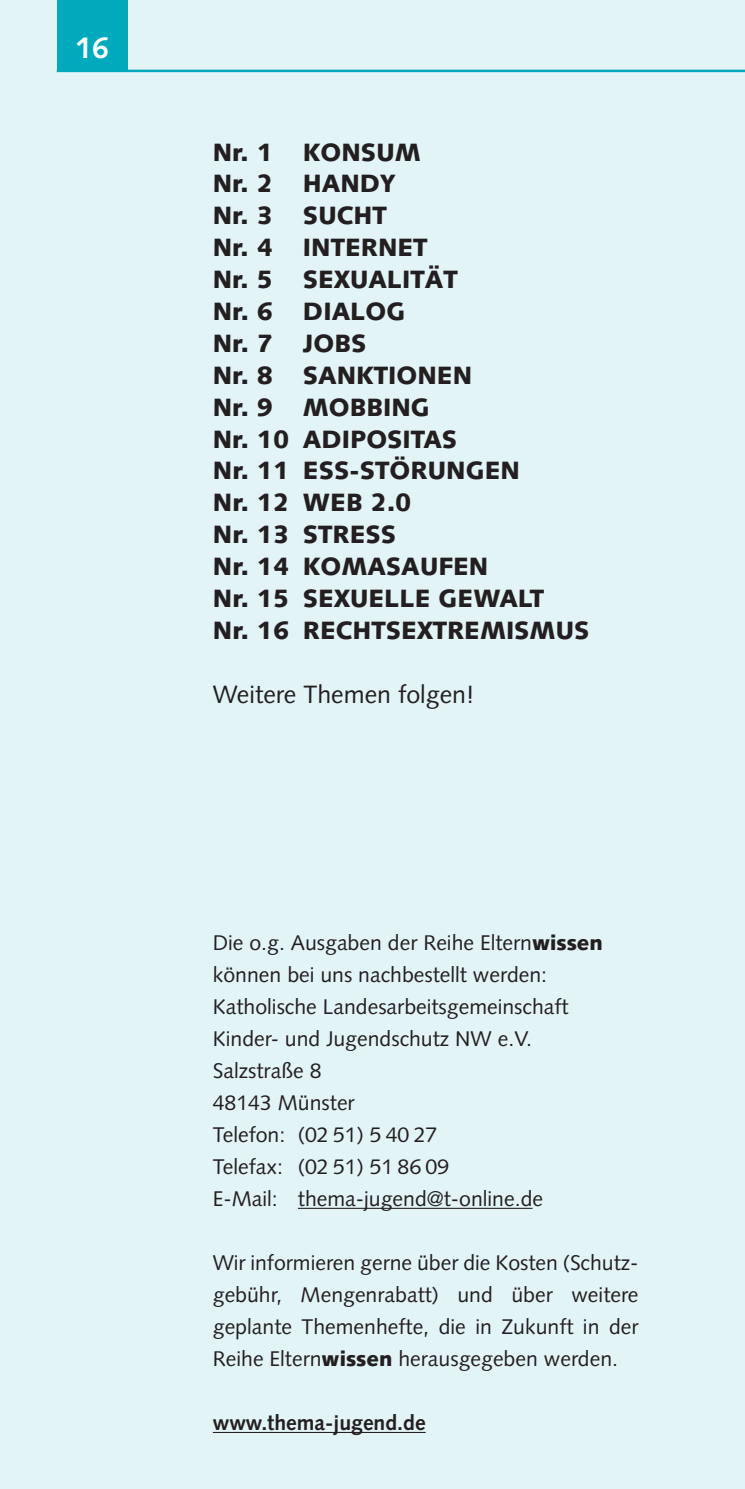
<style>
.page{position:relative;width:745px;height:1489px;background:#fff}
.page>*{position:absolute;margin:0;border:0;box-sizing:border-box;transform-origin:0 0}
.t1{font:700 30px "Syntax";color:#fff}
.t2{font:900 25px/32px "Syntax";color:#231f20}
.t3{font:25px "Syntax";color:#231f20}
.t4{font:21.25px/32px "Syntax";color:#231f20}
.t5{font:700 21.25px "Syntax";color:#231f20}
.s1{font-weight:900}
</style>
<div class="page">
<div style="left:0;top:0;width:744px;height:1488px;background:#e3f4f6"></div>
<hr style="left:298px;top:1207px;width:234px;height:1px;background:#231f20">
<hr style="left:213px;top:1431px;width:212px;height:1px;background:#231f20">
<div style="left:57px;top:0;width:71px;height:71px;background:#00aabc"></div>
<hr style="left:57px;top:70px;width:687px;height:2px;background:#00aabc">
<h1 class="t1" style="left:75px;top:36px;width:35px">16</h1>
<p class="t2" style="left:213px;top:138px;width:378px">Nr. 1 KONSUM<br>Nr. 2 HANDY<br>Nr. 3 SUCHT<br>Nr. 4 INTERNET<br>Nr. 5 SEXUALITÄT<br>Nr. 6 DIALOG<br>Nr. 7 JOBS<br>Nr. 8 SANKTIONEN<br>Nr. 9 MOBBING<br>Nr. 10 ADIPOSITAS<br>Nr. 11 ESS-STÖRUNGEN<br>Nr. 12 WEB 2.0<br>Nr. 13 STRESS<br>Nr. 14 KOMASAUFEN<br>Nr. 15 SEXUELLE GEWALT<br>Nr. 16 RECHTSEXTREMISMUS</p>
<p class="t3" style="left:213px;top:684px;width:263px">Weitere Themen folgen!</p>
<p class="t4" style="left:213px;top:928px;width:391px">Die o.g. Ausgaben der Reihe Eltern<span class="s1">wissen </span>können bei uns nachbestellt werden:<br>Katholische Landesarbeitsgemeinschaft<br>Kinder- und Jugendschutz NW e.V.<br>Salzstraße 8<br>48143 Münster<br>Telefon: (02 51) 5 40 27<br>Telefax: (02 51) 51 86 09<br>E-Mail: thema-jugend@t-online.de</p>
<p class="t4" style="left:213px;top:1248px;width:427px;text-align:justify">Wir informieren gerne über die Kosten (Schutz&shy;gebühr, Mengenrabatt) und über weitere geplante Themenhefte, die in Zukunft in der Reihe Eltern<span class="s1">wissen</span> herausgegeben werden.</p>
<p class="t5" style="left:213px;top:1414px;width:214px">www.thema-jugend.de</p>
</div>
